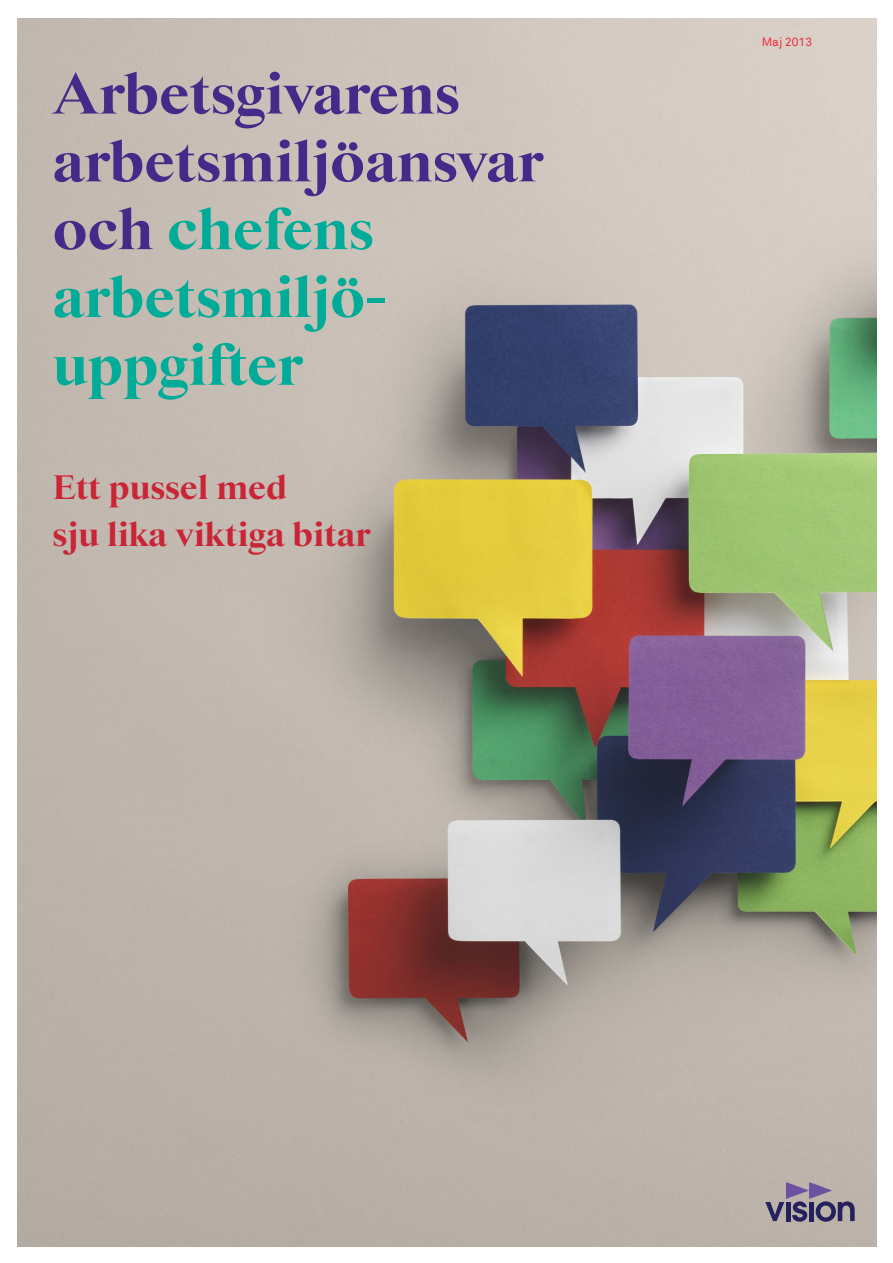
<style>
.page{position:relative;width:893px;height:1263px;background:#fff}
.page>*{position:absolute;margin:0;border:0;box-sizing:border-box;transform-origin:0 0}
.Rubrik_Starling_46{font:800 58.5px "Starling";color:#462988}
.Rubrik_Starling_46-2{font:800 58.5px "Starling";color:#00ac98}
.Rubrik_Starling_46-3{font:800 34.5px "Starling";color:#ca2537}
.URL_8{font:12px "Akkurat";color:#ee2f3e}
.s1{color:#462988}
</style>
<div class="page">
<img style="left:18px;top:19px;width:858px;height:1228px">
<svg style="left:765px;top:1182px;width:90px;height:40px;background:#8a8093"></svg>
<p class="Rubrik_Starling_46" style="left:53px;top:59px;width:409px">Arbetsgivarens</p>
<p class="Rubrik_Starling_46" style="left:53px;top:127px;width:492px">arbetsmiljöansvar</p>
<p class="Rubrik_Starling_46-2" style="left:53px;top:195px;width:323px"><span class="s1">och</span> chefens</p>
<p class="Rubrik_Starling_46-2" style="left:53px;top:262px;width:335px">arbetsmiljö-</p>
<p class="Rubrik_Starling_46-2" style="left:53px;top:330px;width:252px">uppgifter</p>
<p class="Rubrik_Starling_46-3" style="left:53px;top:467px;width:236px">Ett pussel med</p>
<p class="Rubrik_Starling_46-3" style="left:53px;top:513px;width:320px">sju lika viktiga bitar</p>
<p class="URL_8" style="left:762px;top:35px;width:52px">Maj 2013</p>
</div>
